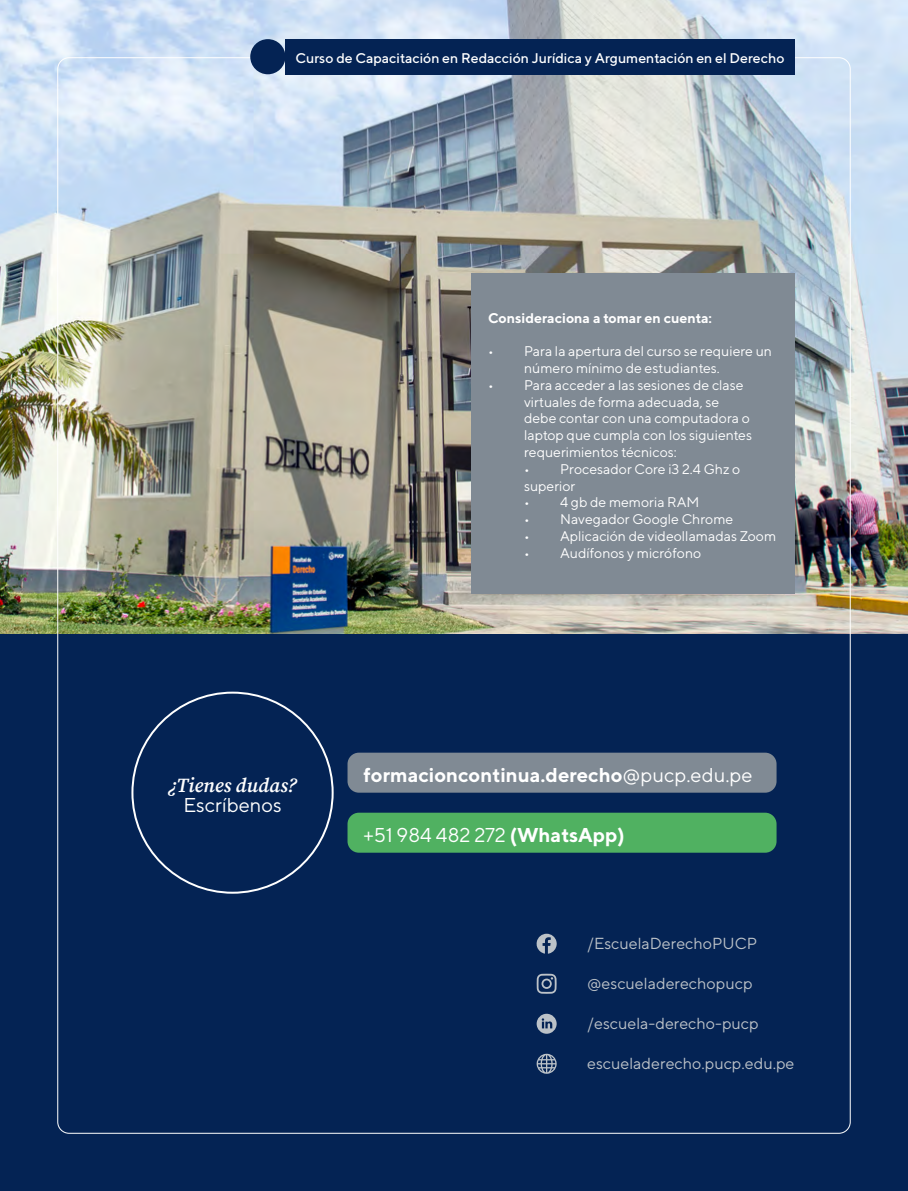
<style>
.page{position:relative;width:908px;height:1191px;background:#fff}
.page>*{position:absolute;margin:0;border:0;box-sizing:border-box;transform-origin:0 0}
.t1{font:700 20px "TT Norms";color:#fff}
.t2{font:20px "TT Norms";color:#fff}
.t3{font:italic 600 20px "Source Serif Pro";color:#fff}
.t4{font:16px "TT Norms";color:#bcc2c8}
.t5{font:14px/16.8px "TT Norms";color:#fff}
.t6{font:500 14px "TT Norms";color:#fff}
.t7{font:700 14px "TT Norms";color:#fff}
.s1{font-weight:400}
.s2{font-weight:700}
</style>
<div class="page">
<div style="left:0;top:633px;width:907px;height:558px;background:#042354"></div>
<div style="left:347px;top:752px;width:429px;height:40px;background:#808a94;border-radius:11px"></div>
<div style="left:347px;top:812px;width:429px;height:40px;background:#50b161;border-radius:11px"></div>
<img style="left:0;top:0;width:907px;height:634px">
<svg style="left:536px;top:933px;width:20px;height:20px"></svg>
<svg style="left:536px;top:973px;width:20px;height:20px"></svg>
<svg style="left:536px;top:1013px;width:20px;height:20px"></svg>
<svg style="left:536px;top:1053px;width:20px;height:20px"></svg>
<div style="left:471px;top:273px;width:323px;height:320px;background:#808a94"></div>
<div style="left:285px;top:39px;width:509px;height:35px;background:#042354"></div>
<div style="left:250px;top:39px;width:35px;height:35px;background:#042354;border-radius:50%"></div>
<p class="t6" style="left:295px;top:50px;width:490px">Curso de Capacitación en Redacción Jurídica y Argumentación en el Derecho</p>
<p class="t7" style="left:488px;top:309px;width:225px">Consideraciona a tomar en cuenta:</p>
<p class="t5" style="left:524px;top:342px;width:249px;text-indent:-36px">• Para la apertura del curso se requiere un número mínimo de estudiantes.</p>
<p class="t5" style="left:524px;top:376px;width:229px;text-indent:-36px">• Para acceder a las sesiones de clase virtuales de forma adecuada, se debe contar con una computadora o laptop que cumpla con los siguientes requerimientos técnicos:</p>
<p class="t5" style="left:524px;top:460px;width:218px">• Procesador Core i3 2.4 Ghz o superior</p>
<p class="t5" style="left:524px;top:494px;width:177px">• 4 gb de memoria RAM</p>
<p class="t5" style="left:524px;top:510px;width:211px">• Navegador Google Chrome</p>
<p class="t5" style="left:524px;top:527px;width:253px">• Aplicación de videollamadas Zoom</p>
<p class="t5" style="left:524px;top:544px;width:179px">• Audífonos y micrófono</p>
<h1 class="t3" style="left:168px;top:772px;width:130px">¿Tienes dudas?</h1>
<h1 class="t2" style="left:183px;top:793px;width:100px">Escríbenos</h1>
<h1 class="t1" style="left:363px;top:762px;width:390px">formacioncontinua.derecho<span class="s1">@pucp.edu.pe</span></h1>
<h1 class="t2" style="left:363px;top:823px;width:262px">+51 984 482 272 <span class="s2">(WhatsApp)</span></h1>
<p class="t4" style="left:587px;top:933px;width:171px">/EscuelaDerechoPUCP</p>
<p class="t4" style="left:587px;top:973px;width:167px">@escueladerechopucp</p>
<p class="t4" style="left:587px;top:1013px;width:173px">/escuela-derecho-pucp</p>
<p class="t4" style="left:587px;top:1053px;width:209px">escueladerecho.pucp.edu.pe</p>
</div>
